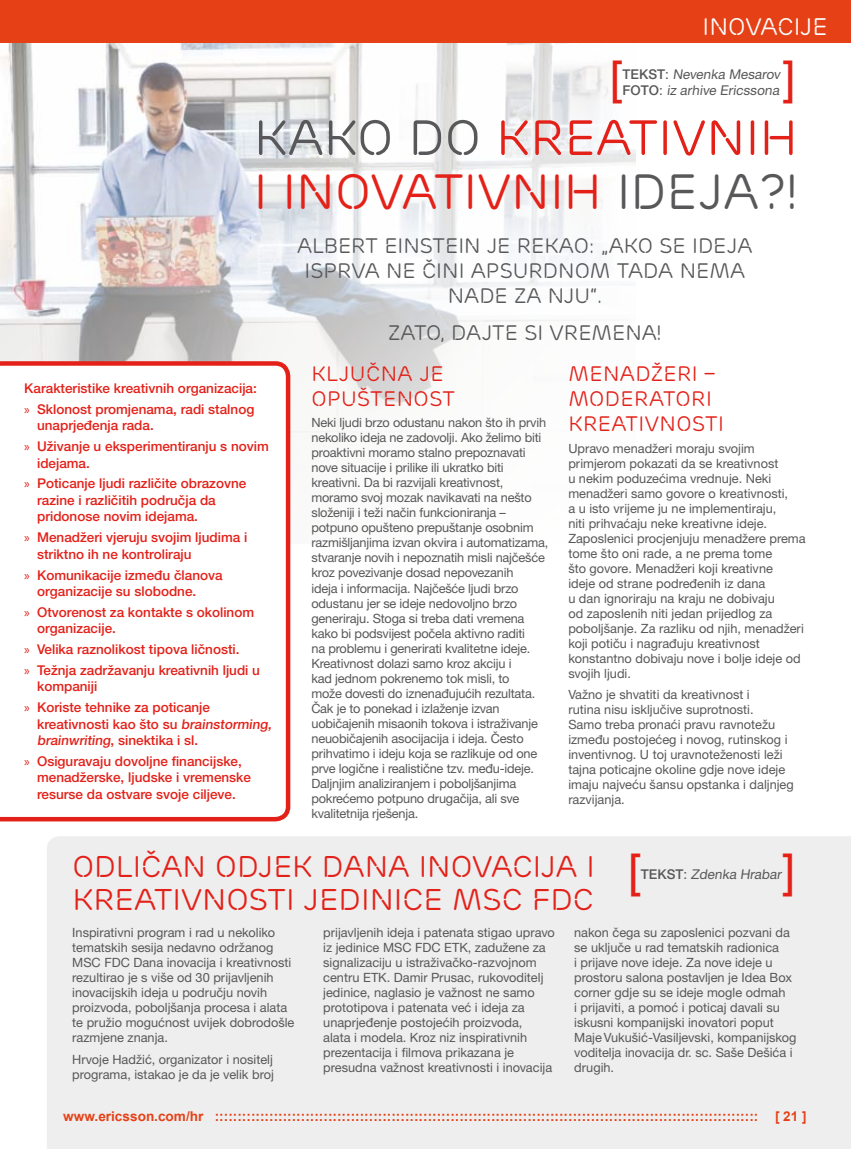
<style>
.page{position:relative;width:851px;height:1149px;background:#fff}
.page>*{position:absolute;margin:0;border:0;box-sizing:border-box;transform-origin:0 0}
.t1{font:49.5px/54px "Ericsson Capital";color:#e32119}
.t2{font:46.5px "Arial";color:#e32119}
.t3{font:30px/33px "Ericsson Capital";color:#e32119}
.t4{font:24px "Ericsson Capital";color:#fff}
.t5{font:21px/25.2px "Ericsson Capital";color:#58585a;text-align:center}
.t6{font:21px/25.2px "Ericsson Capital";letter-spacing:.02em;color:#e32119}
.t7{font:500 13.5px/16.5px "Ericsson Sans";color:#e32119}
.t8{font:700 13.5px "Arial";color:#e64116}
.t9{font:13.5px/16.2px "Ericsson Sans";color:#58585a}
.t10{font:12.75px/15px "Ericsson Sans";color:#58585a}
.s1{font-weight:500}
.s2{color:#58585a}
.s3{font-family:"Myriad Pro";font-weight:400}
</style>
<div class="page">
<div style="left:47px;top:836px;width:803px;height:312px;background:#eee"></div>
<img style="left:0;top:43px;width:635px;height:500px">
<svg style="left:0;top:361px;width:290px;height:460px"></svg>
<div style="left:0;top:0;width:850px;height:43px;background:#e64116"></div>
<h3 class="t4" style="left:702px;top:13px;width:126px">INOVACIJE</h3>
<h2 class="t2" style="left:609px;top:47px;width:14px">[</h2>
<p class="t9" style="left:622px;top:66px;width:161px"><span class="s1">t e ks t</span> : Nevenka Mesarov<br><span class="s1">F O T O</span> : iz arhive Ericssona</p>
<h2 class="t2" style="left:782px;top:47px;width:14px">]</h2>
<h1 class="t1" style="left:254px;top:111px;width:545px"><span class="s2">KAKO DO</span> KREATIVNIH<br>I INOVATIVNIH <span class="s2">IDEJA?!</span></h1>
<p class="t7" style="left:24px;top:378px;width:234px;line-height:20.7px">Karakteristike kreativnih organizacija: <span class="s3">»</span> Sklonost promjenama, radi stalnog</p>
<p class="t7" style="left:24px;top:415px;width:246px;line-height:20.7px;text-indent:13px">unaprjeđenja rada.<br><span class="s3">»</span> Uživanje u eksperimentiranju s novim</p>
<p class="t7" style="left:24px;top:452px;width:223px;line-height:20.7px;text-indent:13px">idejama.<br><span class="s3">»</span> Poticanje ljudi različite obrazovne</p>
<p class="t7" style="left:37px;top:491px;width:180px">razine i različitih područja da pridonose novim idejama.</p>
<p class="t7" style="left:37px;top:529px;width:212px;text-indent:-13px"><span class="s3">»</span> Menadžeri vjeruju svojim ljudima i striktno ih ne kontroliraju</p>
<p class="t7" style="left:37px;top:566px;width:187px;text-indent:-13px"><span class="s3">»</span> Komunikacije između članova organizacije su slobodne.</p>
<p class="t7" style="left:37px;top:603px;width:218px;text-indent:-13px"><span class="s3">»</span> Otvorenost za kontakte s okolinom organizacije.</p>
<p class="t7" style="left:24px;top:638px;width:237px;line-height:20.7px"><span class="s3">»</span> Velika raznolikost tipova ličnosti.<br><span class="s3">»</span> Težnja zadržavanju kreativnih ljudi u</p>
<p class="t7" style="left:24px;top:676px;width:187px;line-height:20.7px;text-indent:13px">kompaniji<br><span class="s3">»</span> Koriste tehnike za poticanje</p>
<p class="t7" style="left:37px;top:715px;width:238px">kreativnosti kao što su brainstorming, brainwriting, s i n e kt i ka i s l .</p>
<p class="t7" style="left:37px;top:752px;width:215px;text-indent:-13px"><span class="s3">»</span> Osiguravaju dovoljne financijske, menadžerske, ljudske i vremenske resurse da ostvare svoje ciljeve.</p>
<h3 class="t5" style="left:297px;top:233px;width:457px">ALBERT EINSTEIN JE REKAO: „AKO SE IDEJA<br>ISPRVA NE ČINI APSURDNOM TADA NEMA<br>NADE ZA NJU“.</h3>
<h3 class="t5" style="left:388px;top:320px;width:274px">ZATO, DAJTE SI VREMENA!</h3>
<h3 class="t6" style="left:311px;top:361px;width:145px">KLJUČNA JE<br>OPUŠTENOST</h3>
<p class="t10" style="left:311px;top:415px;width:238px">Neki ljudi brzo odustanu nakon što ih prvih nekoliko ideja ne zadovolji. Ako želimo biti proaktivni moramo stalno prepoznavati nove situacije i prilike ili ukratko biti kreativni. Da bi razvijali kreativnost, moramo svoj mozak navikavati na nešto složeniji i teži način funkcioniranja – potpuno opušteno prepuštanje osobnim razmišljanjima izvan okvira i automatizama, stvaranje novih i nepoznatih misli najčešće kroz povezivanje dosad nepovezanih<br>ideja i informacija. Najčešće ljudi brzo odustanu jer se ideje nedovoljno brzo generiraju. Stoga si treba dati vremena kako bi podsvijest počela aktivno raditi<br>na problemu i generirati kvalitetne ideje.<br>Kreativnost dolazi samo kroz akciju i<br>kad jednom pokrenemo tok misli, to<br>može dovesti do iznenađujućih rezultata.<br>Čak je to ponekad i izlaženje izvan uobičajenih misaonih tokova i istraživanje neuobičajenih asocijacija i ideja. Često prihvatimo i ideju koja se razlikuje od one prve logične i realistične tzv. među-ideje.<br>Daljnjim analiziranjem i poboljšanjima pokrećemo potpuno drugačija, ali sve kvalitetnija rješenja.</p>
<h3 class="t6" style="left:568px;top:361px;width:157px">MENADŽERI –<br>MODERATORI<br>KREATIVNOSTI</h3>
<p class="t10" style="left:568px;top:440px;width:239px">Upravo menadžeri moraju svojim primjerom pokazati da se kreativnost<br>u nekim poduzećima vrednuje. Neki menadžeri samo govore o kreativnosti,<br>a u isto vrijeme ju ne implementiraju,<br>niti prihvaćaju neke kreativne ideje.<br>Zaposlenici procjenjuju menadžere prema tome što oni rade, a ne prema tome<br>što govore. Menadžeri koji kreativne<br>ideje od strane podređenih iz dana<br>u dan ignoriraju na kraju ne dobivaju<br>od zaposlenih niti jedan prijedlog za poboljšanje. Za razliku od njih, menadžeri koji potiču i nagrađuju kreativnost konstantno dobivaju nove i bolje ideje od svojih ljudi.</p>
<p class="t10" style="left:568px;top:687px;width:227px">Važno je shvatiti da kreativnost i<br>rutina nisu isključive suprotnosti.<br>Samo treba pronaći pravu ravnotežu između postojećeg i novog, rutinskog i inventivnog. U toj uravnoteženosti leži tajna poticajne okoline gdje nove ideje imaju najveću šansu opstanka i daljnjeg razvijanja.</p>
<h3 class="t3" style="left:72px;top:849px;width:524px">ODLIČAN ODJEK DANA INOVACIJA I<br>KREATIVNOSTI JEDINICE MSC FDC</h3>
<h2 class="t2" style="left:628px;top:839px;width:14px">[</h2>
<h2 class="t2" style="left:781px;top:839px;width:14px">]</h2>
<p class="t9" style="left:640px;top:865px;width:144px"><span class="s1">TE KST</span> : Zdenka Hrabar</p>
<p class="t10" style="left:72px;top:925px;width:223px">Inspirativni program i rad u nekoliko tematskih sesija nedavno održanog MSC FDC Dana inovacija i kreativnosti rezultirao je s više od 30 prijavljenih inovacijskih ideja u području novih proizvoda, poboljšanja procesa i alata te pružio mogućnost uvijek dobrodošle razmjene znanja.</p>
<p class="t10" style="left:72px;top:1051px;width:203px">Hrvoje Hadžić, organizator i nositelj programa, istakao je da je velik broj</p>
<p class="t10" style="left:323px;top:925px;width:233px">prijavljenih ideja i patenata stigao upravo iz jedinice MSC FDC ETK, zadužene za signalizaciju u istraživačko-razvojnom centru ETK. Damir Prusac, rukovoditelj jedinice, naglasio je važnost ne samo prototipova i patenata već i ideja za unaprjeđenje postojećih proizvoda,<br>alata i modela. Kroz niz inspirativnih prezentacija i filmova prikazana je presudna važnost kreativnosti i inovacija</p>
<p class="t10" style="left:574px;top:924px;width:224px">nakon čega su zaposlenici pozvani da se uključe u rad tematskih radionica<br>i prijave nove ideje. Za nove ideje u prostoru salona postavljen je Idea Box corner gdje su se ideje mogle odmah<br>i prijaviti, a pomoć i poticaj davali su iskusni kompanijski inovatori poput Maje Vukušić-Vasiljevski, kompanijskog voditelja inovacija dr. sc. Saše Dešića i drugih.</p>
<p class="t8" style="left:63px;top:1106px;width:744px">www.ericsson.com/hr :::::::::::::::::::::::::::::::::::::::::::::::::::::::::::::::::::::::::::::::::::::::::::::::::::::::::::::::::::::::: [ 21 ]</p>
</div>
